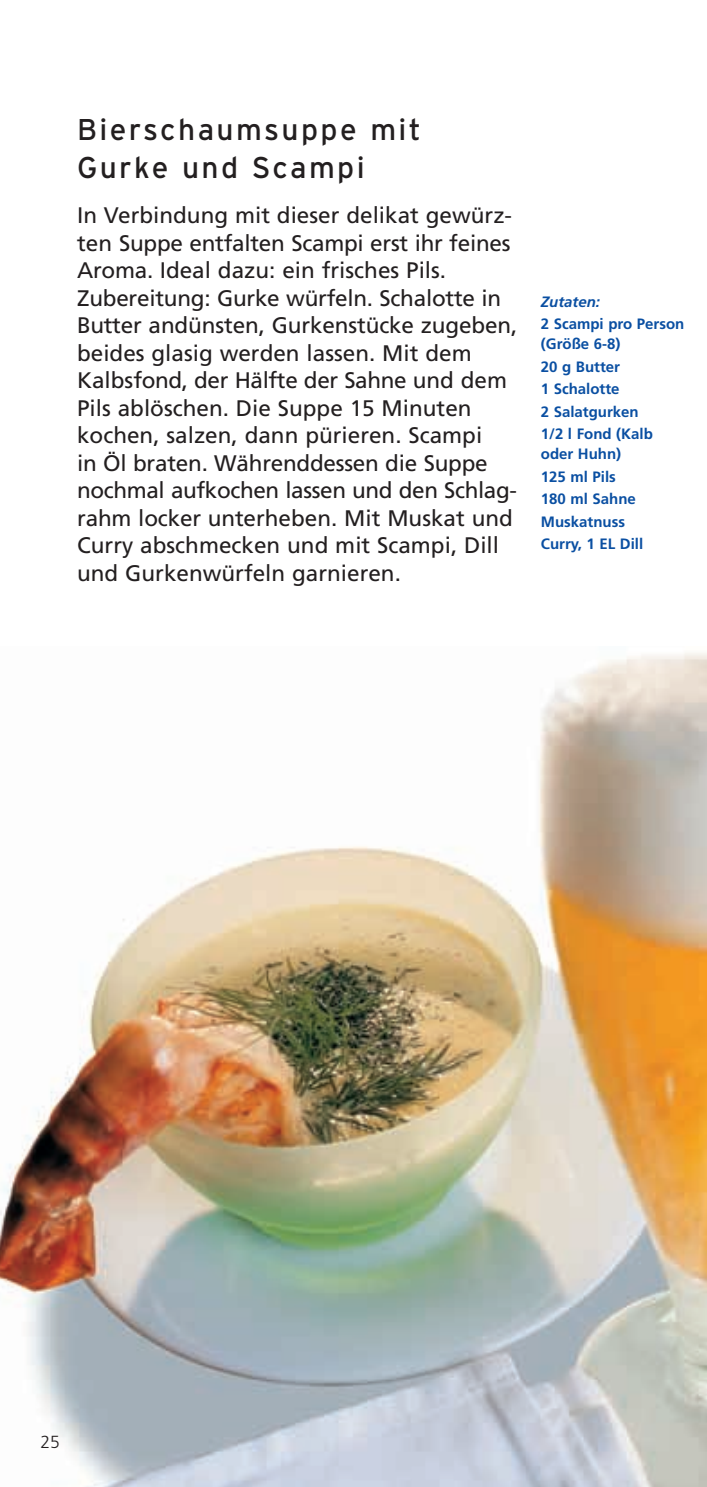
<style>
.page{position:relative;width:707px;height:1487px;background:#fff}
.page>*{position:absolute;margin:0;border:0;box-sizing:border-box;transform-origin:0 0}
.t1{font:30px/37.5px "Interstate";letter-spacing:.08em;color:#231f20}
.t2{font:22.5px/27.5px "Frutiger";color:#231f20}
.t3{font:300 17.5px "Frutiger";color:#231f20}
.t4{font:700 15px/22.5px "Frutiger";color:#0a4fa2}
.t5{font:italic 700 15px "Frutiger";color:#0a4fa2}
</style>
<div class="page">
<img style="left:0;top:653px;width:707px;height:834px">
<h1 class="t1" style="left:77px;top:114px;width:345px">Bierschaumsuppe mit<br>Gurke und Scampi</h1>
<p class="t2" style="left:77px;top:203px;width:442px">In Verbindung mit dieser delikat gewürz&shy;ten Suppe entfalten Scampi erst ihr feines Aroma. Ideal dazu: ein frisches Pils.<br>Zubereitung: Gurke würfeln. Schalotte in Butter andünsten, Gurkenstücke zugeben, beides glasig werden lassen. Mit dem Kalbsfond, der Hälfte der Sahne und dem Pils ablöschen. Die Suppe 15 Minuten kochen, salzen, dann pürieren. Scampi<br>in Öl braten. Währenddessen die Suppe nochmal aufkochen lassen und den Schlag&shy;rahm locker unterheben. Mit Muskat und Curry abschmecken und mit Scampi, Dill und Gurkenwürfeln garnieren.</p>
<p class="t5" style="left:541px;top:296px;width:61px">Zutaten:</p>
<p class="t4" style="left:541px;top:315px;width:145px;line-height:20px">2 Scampi pro Person (Größe 6-8)</p>
<p class="t4" style="left:541px;top:357px;width:114px">20 g Butter<br>1 Schalotte<br>2 Salatgurken<br>1/2 l Fond (Kalb</p>
<p class="t4" style="left:541px;top:444px;width:104px">oder Huhn)<br>125 ml Pils<br>180 ml Sahne<br>Muskatnuss<br>Curry, 1 EL Dill</p>
<p class="t3" style="left:40px;top:1434px;width:21px">25</p>
</div>
